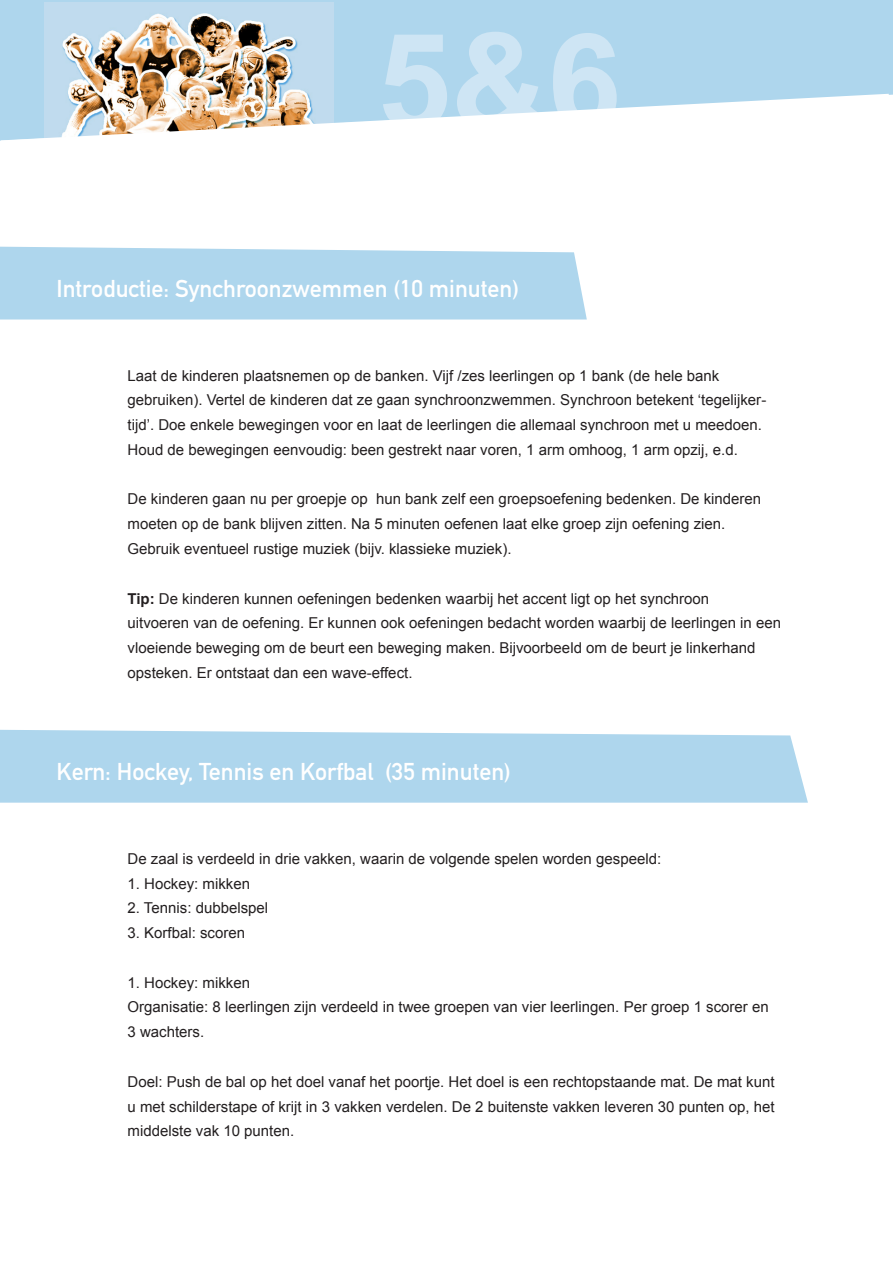
<style>
.page{position:relative;width:893px;height:1263px;background:#fff}
.page>*{position:absolute;margin:0;border:0;box-sizing:border-box;transform-origin:0 0}
.t1{font:700 133.2px "Arial";color:#cee5f4}
.t2{font:24px "DIN Mittelschrift Std";color:#fff}
.t3{font:15px/24.8px "Arial";color:#231f20}
.s1{font-weight:700}
</style>
<div class="page">
<div style="left:0;top:0;width:893px;height:95px;background:#aed6ed"></div>
<img style="left:45px;top:2px;width:288px;height:92px">
<svg style="left:0;top:94px;width:889px;height:153px"></svg>
<div style="left:0;top:247px;width:587px;height:72px;background:#aed6ed"></div>
<div style="left:0;top:730px;width:808px;height:73px;background:#aed6ed"></div>
<p class="t1" style="left:377px;top:-6px;width:246px">5&amp;6</p>
<p class="t2" style="left:57px;top:274px;width:464px">Introductie: Synchroonzwemmen (10 minuten)</p>
<p class="t3" style="left:128px;top:363px;width:640px">Laat de kinderen plaatsnemen op de banken. Vijf /zes leerlingen op 1 bank (de hele bank gebruiken). Vertel de kinderen dat ze gaan synchroonzwemmen. Synchroon betekent ‘tegelijker&shy;tijd’. Doe enkele bewegingen voor en laat de leerlingen die allemaal synchroon met u meedoen.<br>Houd de bewegingen eenvoudig: been gestrekt naar voren, 1 arm omhoog, 1 arm opzij, e.d.</p>
<p class="t3" style="left:128px;top:487px;width:635px">De kinderen gaan nu per groepje op hun bank zelf een groepsoefening bedenken. De kinderen moeten op de bank blijven zitten. Na 5 minuten oefenen laat elke groep zijn oefening zien.<br>Gebruik eventueel rustige muziek (bijv. klassieke muziek).</p>
<p class="t3" style="left:128px;top:586px;width:655px"><span class="s1">Tip:</span> De kinderen kunnen oefeningen bedenken waarbij het accent ligt op het synchroon<br>uitvoeren van de oefening. Er kunnen ook oefeningen bedacht worden waarbij de leerlingen in een vloeiende beweging om de beurt een beweging maken. Bijvoorbeeld om de beurt je linkerhand opsteken. Er ontstaat dan een wave-effect.</p>
<p class="t2" style="left:57px;top:757px;width:456px">Kern: Hockey, Tennis en Korfbal (35 minuten)</p>
<p class="t3" style="left:128px;top:846px;width:535px">De zaal is verdeeld in drie vakken, waarin de volgende spelen worden gespeeld:</p>
<p class="t3" style="left:128px;top:871px;width:124px">1. Hockey: mikken</p>
<p class="t3" style="left:128px;top:896px;width:142px">2. Tennis: dubbelspel</p>
<p class="t3" style="left:128px;top:920px;width:119px">3. Korfbal: scoren</p>
<p class="t3" style="left:128px;top:970px;width:124px">1. Hockey: mikken</p>
<p class="t3" style="left:128px;top:995px;width:643px">Organisatie: 8 leerlingen zijn verdeeld in twee groepen van vier leerlingen. Per groep 1 scorer en<br>3 wachters.</p>
<p class="t3" style="left:128px;top:1069px;width:649px;text-align:justify">Doel: Push de bal op het doel vanaf het poortje. Het doel is een rechtopstaande mat. De mat kunt u met schilderstape of krijt in 3 vakken verdelen. De 2 buitenste vakken leveren 30 punten op, het middelste vak 10 punten.</p>
</div>
